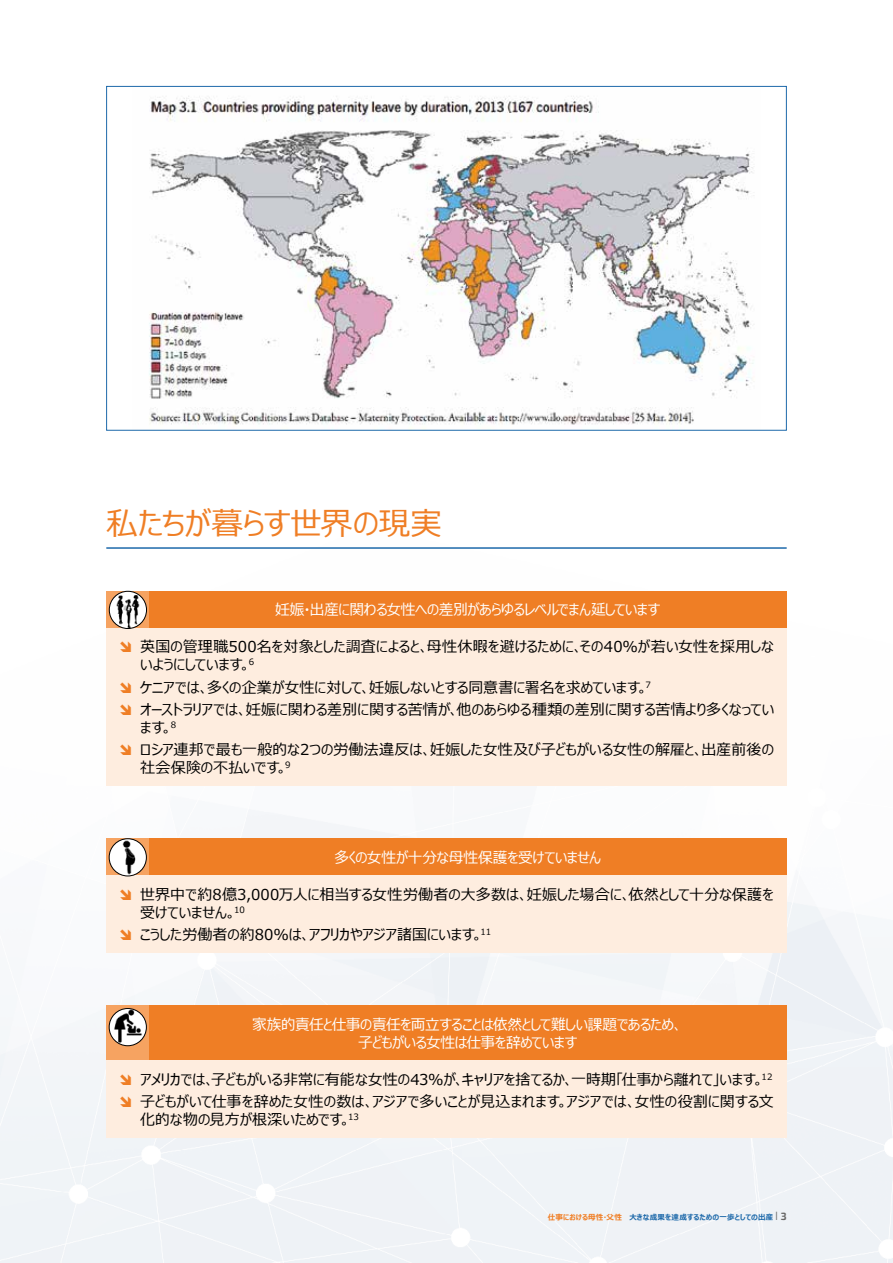
<style>
.page{position:relative;width:893px;height:1263px;background:#fff}
.page>*{position:absolute;margin:0;border:0;box-sizing:border-box;transform-origin:0 0}
.t1{font:31.5px "Meiryo UI";color:#ef7e25}
.t2{font:15px/22.2px "Meiryo UI";color:#000}
.t3{font:15px/18px "Meiryo UI";letter-spacing:-.02em;color:#fff;text-align:center}
.t4{font:700 7.5px "Meiryo UI";letter-spacing:.02em;color:#1d69aa}
.s1{color:#ef7e25}
.s2{font-family:"Exo 2.0";font-weight:300;font-size:12px;color:#686867}
.s3{font-family:"Exo 2.0";font-size:10.5px;color:#686867}
</style>
<div class="page">
<hr style="left:106px;top:547px;width:681px;height:2px;background:#1d69aa">
<img style="left:148px;top:96px;width:607px;height:333px">
<svg style="left:106px;top:591px;width:43px;height:37px"></svg>
<div style="left:149px;top:591px;width:638px;height:37px;background:#ef7e25"></div>
<div style="left:106px;top:628px;width:681px;height:158px;background:#feeddf"></div>
<img style="left:109px;top:591px;width:38px;height:37px;border-radius:19px">
<div style="left:109px;top:591px;width:38px;height:38px;border:1px solid #000;border-radius:50%"></div>
<svg style="left:106px;top:838px;width:43px;height:37px"></svg>
<div style="left:149px;top:838px;width:638px;height:37px;background:#ef7e25"></div>
<div style="left:106px;top:875px;width:681px;height:78px;background:#feeddf"></div>
<img style="left:109px;top:839px;width:37px;height:37px;border-radius:19px">
<div style="left:109px;top:838px;width:38px;height:38px;border:1px solid #000;border-radius:50%"></div>
<div style="left:106px;top:1005px;width:43px;height:55px;background:#f6a361"></div>
<div style="left:149px;top:1005px;width:638px;height:55px;background:#ef7e25"></div>
<div style="left:106px;top:1060px;width:681px;height:78px;background:#feeddf"></div>
<img style="left:109px;top:1008px;width:37px;height:38px;border-radius:19px">
<div style="left:109px;top:1008px;width:38px;height:38px;border:1px solid #000;border-radius:50%"></div>
<h1 class="t1" style="left:106px;top:501px;width:337px">私たちが暮らす世界の現実</h1>
<p class="t3" style="left:275px;top:602px;width:387px">妊娠・出産に関わる女性への差別があらゆるレベルでまん延しています</p>
<p class="t2" style="left:140px;top:639px;width:635px;line-height:18px">英国の管理職500名を対象とした調査によると、母性休暇を避けるために、その40%が若い女性を採用しないようにしています。<sup>6</sup></p>
<p class="t2" style="left:140px;top:677px;width:635px">ケニアでは、多くの企業が女性に対して、妊娠しないとする同意書に署名を求めています。<sup>7<br></sup>オーストラリアでは、妊娠に関わる差別に関する苦情が、他のあらゆる種類の差別に関する苦情より多くなってい</p>
<p class="t2" style="left:140px;top:717px;width:635px">ます。<sup>8<br></sup>ロシア連邦で最も一般的な2つの労働法違反は、妊娠した女性及び子どもがいる女性の解雇と、出産前後の</p>
<p class="t2" style="left:140px;top:757px;width:152px">社会保険の不払いです。<sup>9</sup></p>
<p class="t3" style="left:334px;top:849px;width:268px">多くの女性が十分な母性保護を受けていません</p>
<p class="t2" style="left:140px;top:886px;width:635px;line-height:18px">世界中で約8億3,000万人に相当する女性労働者の大多数は、妊娠した場合に、依然として十分な保護を受けていません。<sup>10</sup></p>
<p class="t2" style="left:140px;top:924px;width:352px">こうした労働者の約80%は、アフリカやアジア諸国にいます。<sup>11</sup></p>
<p class="t3" style="left:252px;top:1016px;width:433px">家族的責任と仕事の責任を両立することは依然として難しい課題であるため、子どもがいる女性は仕事を辞めています</p>
<p class="t2" style="left:140px;top:1069px;width:635px">アメリカでは、子どもがいる非常に有能な女性の43%が、キャリアを捨てるか、一時期「仕事から離れて」います。<sup>12</sup>子どもがいて仕事を辞めた女性の数は、アジアで多いことが見込まれます。アジアでは、女性の役割に関する文</p>
<p class="t2" style="left:140px;top:1109px;width:220px">化的な物の見方が根深いためです。<sup>13</sup></p>
<p class="t4" style="left:548px;top:1212px;width:240px"><span class="s1">仕事における母性・父性</span> 大きな成果を達成するための一歩としての出産 <span class="s2">I</span> <span class="s3">3</span></p>
</div>
